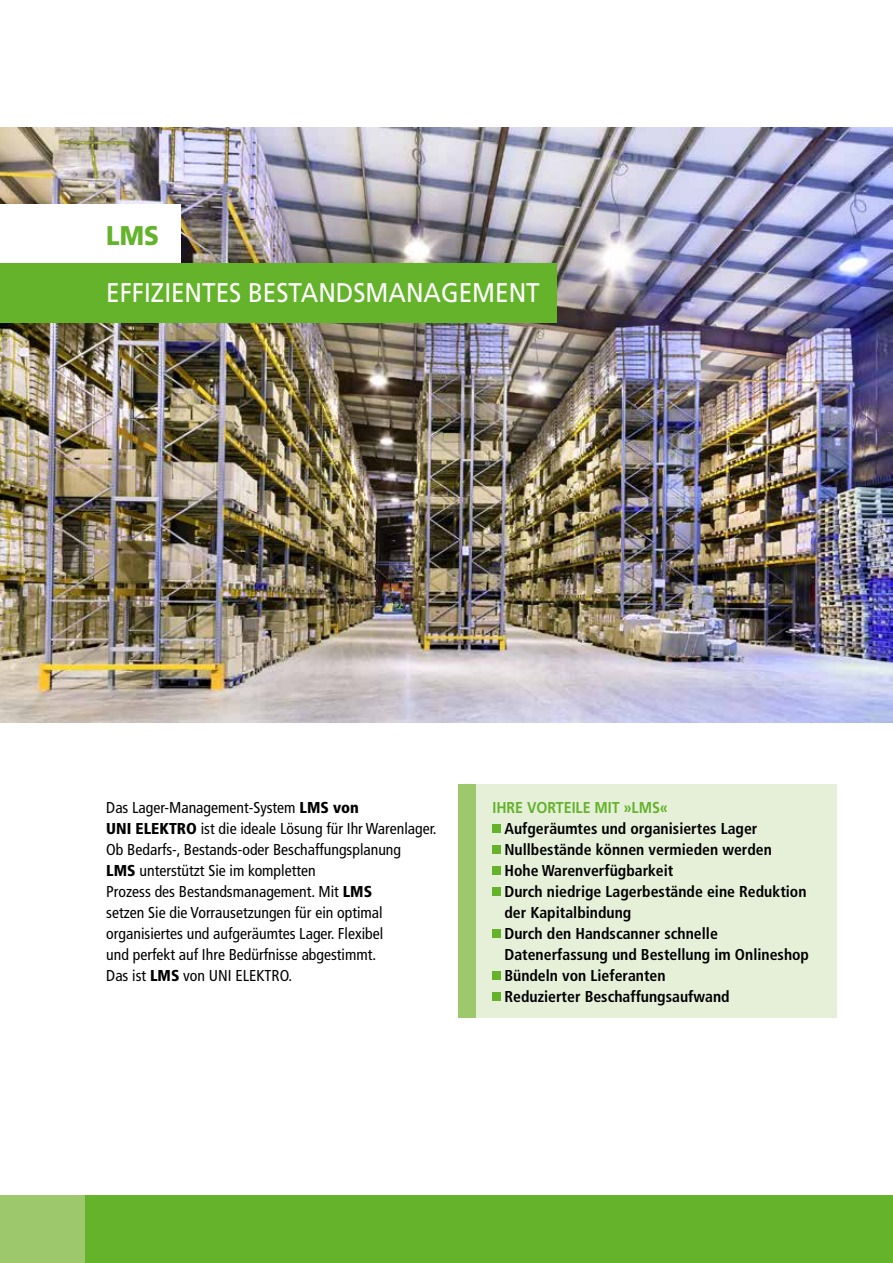
<style>
.page{position:relative;width:893px;height:1263px;background:#fff}
.page>*{position:absolute;margin:0;border:0;box-sizing:border-box;transform-origin:0 0}
.t1{font:27px "Frutiger LT";color:#fff;scale:.9 1}
.t2{font:900 27px "Frutiger LT";color:#64b32b;scale:.9 1}
.t3{font:condensed 15.75px/21px "Frutiger LT";color:#000}
.t4{font:700 condensed 15.75px/21px "Frutiger LT";color:#000}
.t5{font:700 15.75px "Frutiger LT";color:#64b32b;scale:.9 1}
.s1{font-weight:900}
</style>
<div class="page">
<div style="left:0;top:1195px;width:893px;height:68px;background:#64b32b"></div>
<div style="left:0;top:1195px;width:85px;height:68px;background:#9ec86c"></div>
<div style="left:475px;top:784px;width:362px;height:234px;background:#e6f0d9"></div>
<div style="left:458px;top:784px;width:17px;height:234px;background:#9ec86c"></div>
<div style="left:492px;top:824px;width:9px;height:9px;background:#64b32b"></div>
<div style="left:492px;top:846px;width:9px;height:8px;background:#64b32b"></div>
<div style="left:492px;top:867px;width:9px;height:8px;background:#64b32b"></div>
<div style="left:492px;top:888px;width:9px;height:8px;background:#64b32b"></div>
<div style="left:492px;top:930px;width:9px;height:8px;background:#64b32b"></div>
<div style="left:492px;top:972px;width:9px;height:8px;background:#64b32b"></div>
<div style="left:492px;top:993px;width:9px;height:8px;background:#64b32b"></div>
<img style="left:0;top:128px;width:893px;height:595px">
<div style="left:0;top:204px;width:181px;height:60px;background:#fff"></div>
<div style="left:0;top:264px;width:556px;height:59px;background:#64b32b"></div>
<h1 class="t2" style="left:106px;top:219px;width:20px">LMS</h1>
<h1 class="t1" style="left:106px;top:276px;width:482px">E FFIZI ENTES BESTANDSMANAGEM ENT</h1>
<p class="t3" style="left:106px;top:797px;width:332px">Das Lager-Management-System <span class="s1">LMS von<br>UNI ELEKTRO</span> ist die ideale Lösung für Ihr Warenlager.<br>Ob Bedarfs-, Bestands-oder Beschaffungsplanung<br><span class="s1">LMS</span> unterstützt Sie im kompletten<br>Prozess des Bestandsmanagement. Mit <span class="s1">LMS<br></span>setzen Sie die Vorrausetzungen für ein optimal organisiertes und aufgeräumtes Lager. Flexibel<br>und perfekt auf Ihre Bedürfnisse abgestimmt.<br>Das ist <span class="s1">LMS</span> von UNI ELEKTRO.</p>
<p class="t5" style="left:492px;top:798px;width:196px">IHRE VORTEILE MIT »LMS«</p>
<p class="t4" style="left:504px;top:818px;width:306px">Aufgeräumtes und organisiertes Lager Nullbestände können vermieden werden Hohe Warenverfügbarkeit<br>Durch niedrige Lagerbestände eine Reduktion der Kapitalbindung<br>Durch den Handscanner schnelle Datenerfassung und Bestellung im Onlineshop Bündeln von Lieferanten<br>Reduzierter Beschaffungsaufwand</p>
</div>
